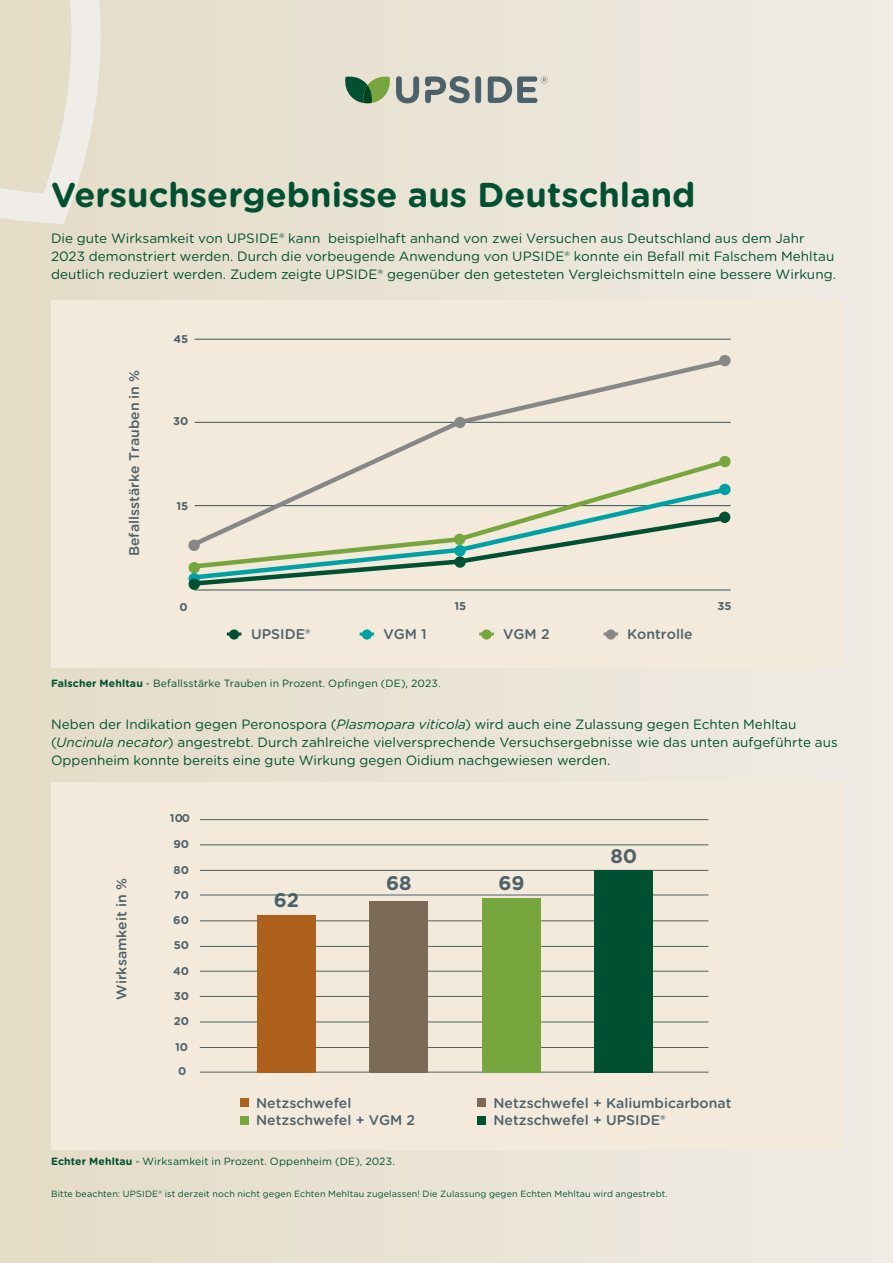
<style>
.page{position:relative;width:893px;height:1263px;background:#fff}
.page>*{position:absolute;margin:0;border:0;box-sizing:border-box;transform-origin:0 0}
.t1{font:700 34.5px "Gotham Rounded";color:#005031}
.t2{font:700 19.8px "Gotham Rounded";color:#4d616a}
.t3{font:500 14.1px/16.8px "Gotham Rounded";color:#4d616a}
.t4{font:13.5px/18px "Gotham Rounded";color:#005031}
.t5{font:700 11.25px "Gotham Rounded";color:#4d616a}
.t6{font:10.5px "Gotham Rounded";letter-spacing:.01em;color:#005031}
.t7{font:9px "Gotham Rounded";letter-spacing:.015em;color:#005031}
.s1{font-weight:700}
.s2{font-style:italic}
</style>
<div class="page">
<div style="left:0;top:0;width:893px;height:1263px;background:linear-gradient(to right,#e4dcc6,#f0ebe5)"></div>
<svg style="left:0;top:0;width:112px;height:239px;background:#e7e1d1"></svg>
<div style="left:51px;top:300px;width:791px;height:367px;background:#f3eadb"></div>
<hr style="left:195px;top:339px;width:536px;height:1px;background:#4d616a">
<hr style="left:195px;top:589px;width:536px;height:1px;background:#4d616a">
<div style="left:229px;top:629px;width:10px;height:11px;background:#005031;border-radius:50%"></div>
<hr style="left:227px;top:632px;width:14px;height:3px;background:#005031">
<div style="left:362px;top:629px;width:10px;height:11px;background:#00a1a4;border-radius:50%"></div>
<hr style="left:360px;top:632px;width:14px;height:3px;background:#00a1a4">
<svg style="left:481px;top:629px;width:11px;height:11px"></svg>
<hr style="left:479px;top:632px;width:15px;height:3px;background:#77a63f">
<div style="left:606px;top:629px;width:10px;height:11px;background:#878787;border-radius:50%"></div>
<hr style="left:604px;top:632px;width:14px;height:3px;background:#878787">
<svg style="left:194px;top:356px;width:537px;height:163px"></svg>
<svg style="left:194px;top:456px;width:536px;height:65px"></svg>
<svg style="left:194px;top:485px;width:534px;height:28px"></svg>
<svg style="left:188px;top:513px;width:541px;height:75px"></svg>
<div style="left:454px;top:417px;width:12px;height:11px;background:#878787;border-radius:50%"></div>
<div style="left:719px;top:355px;width:12px;height:11px;background:#878787;border-radius:50%"></div>
<div style="left:188px;top:540px;width:12px;height:11px;background:#878787;border-radius:50%"></div>
<div style="left:719px;top:456px;width:12px;height:11px;background:#77a63f;border-radius:50%"></div>
<div style="left:719px;top:484px;width:12px;height:11px;background:#00a1a4;border-radius:50%"></div>
<div style="left:719px;top:512px;width:11px;height:11px;background:#005031;border-radius:50%"></div>
<div style="left:454px;top:534px;width:11px;height:11px;background:#77a63f;border-radius:50%"></div>
<div style="left:454px;top:545px;width:12px;height:11px;background:#00a1a4;border-radius:50%"></div>
<div style="left:454px;top:556px;width:12px;height:12px;background:#005031;border-radius:50%"></div>
<div style="left:188px;top:562px;width:12px;height:11px;background:#77a63f;border-radius:50%"></div>
<div style="left:188px;top:573px;width:12px;height:11px;background:#00a1a4;border-radius:50%"></div>
<div style="left:189px;top:578px;width:11px;height:12px;background:#005031;border-radius:50%"></div>
<div style="left:51px;top:782px;width:791px;height:367px;background:#f3eadb"></div>
<div style="left:240px;top:1099px;width:8px;height:8px;background:#ae611c"></div>
<div style="left:240px;top:1116px;width:8px;height:8px;background:#77a63f"></div>
<div style="left:477px;top:1099px;width:9px;height:8px;background:#7b6a58"></div>
<div style="left:477px;top:1116px;width:9px;height:8px;background:#005031"></div>
<hr style="left:200px;top:819px;width:508px;height:1px;background:#4d616a">
<hr style="left:200px;top:844px;width:508px;height:1px;background:#4d616a">
<hr style="left:200px;top:870px;width:508px;height:1px;background:#4d616a">
<hr style="left:200px;top:895px;width:508px;height:1px;background:#4d616a">
<hr style="left:200px;top:920px;width:508px;height:1px;background:#4d616a">
<hr style="left:200px;top:946px;width:508px;height:1px;background:#4d616a">
<hr style="left:200px;top:971px;width:508px;height:1px;background:#4d616a">
<hr style="left:200px;top:996px;width:508px;height:1px;background:#4d616a">
<hr style="left:200px;top:1021px;width:508px;height:1px;background:#4d616a">
<hr style="left:200px;top:1047px;width:508px;height:1px;background:#4d616a">
<hr style="left:200px;top:1072px;width:508px;height:1px;background:#4d616a">
<div style="left:257px;top:915px;width:59px;height:157px;background:#ae611c"></div>
<div style="left:369px;top:901px;width:59px;height:171px;background:#7b6a58"></div>
<div style="left:482px;top:898px;width:59px;height:174px;background:#77a63f"></div>
<div style="left:594px;top:870px;width:59px;height:202px;background:#005031"></div>
<div style="left:475px;top:76px;width:6px;height:27px;background:#4d616a;border-radius:3px"></div>
<svg style="left:425px;top:76px;width:45px;height:27px"></svg>
<svg style="left:488px;top:76px;width:60px;height:27px;background:#a1a7a4"></svg>
<svg style="left:345px;top:76px;width:74px;height:27px;background:#7e9b7b"></svg>
<h1 class="t1" style="left:51px;top:170px;width:646px">Versuchsergebnisse aus Deutschland</h1>
<p class="t4" style="left:51px;top:229px;width:786px">Die gute Wirksamkeit von UPSIDE® kann beispielhaft anhand von zwei Versuchen aus Deutschland aus dem Jahr<br>2023 demonstriert werden. Durch die vorbeugende Anwendung von UPSIDE® konnte ein Befall mit Falschem Mehltau deutlich reduziert werden. Zudem zeigte UPSIDE® gegenüber den getesteten Vergleichsmitteln eine bessere Wirkung.</p>
<p class="t3" style="left:125px;top:556px;width:188px;rotate:-90deg">Befallsstärke Trauben in %</p>
<p class="t5" style="left:173px;top:331px;width:16px">45</p>
<p class="t5" style="left:173px;top:413px;width:17px">30</p>
<p class="t5" style="left:176px;top:497px;width:13px">15</p>
<p class="t5" style="left:180px;top:598px;width:10px">0</p>
<p class="t5" style="left:454px;top:598px;width:13px">15</p>
<p class="t5" style="left:717px;top:598px;width:16px">35</p>
<p class="t3" style="left:251px;top:625px;width:61px">UPSIDE®</p>
<p class="t3" style="left:383px;top:625px;width:45px">VGM 1</p>
<p class="t3" style="left:503px;top:625px;width:48px">VGM 2</p>
<p class="t3" style="left:627px;top:625px;width:67px">Kontrolle</p>
<p class="t6" style="left:51px;top:676px;width:391px"><span class="s1">Falscher Mehltau</span> - Befallsstärke Trauben in Prozent. Opfingen (DE), 2023.</p>
<p class="t4" style="left:51px;top:715px;width:788px">Neben der Indikation gegen Peronospora (<span class="s2">Plasmopara viticola</span>) wird auch eine Zulassung gegen Echten Mehltau (<span class="s2">Uncinula necator</span>) angestrebt. Durch zahlreiche vielversprechende Versuchsergebnisse wie das unten aufgeführte aus<br>Oppenheim konnte bereits eine gute Wirkung gegen Oidium nachgewiesen werden.</p>
<p class="t3" style="left:112px;top:1000px;width:123px;rotate:-90deg">Wirksamkeit in %</p>
<p class="t5" style="left:170px;top:810px;width:22px">100</p>
<p class="t5" style="left:173px;top:835px;width:17px">90</p>
<p class="t5" style="left:174px;top:861px;width:17px">80</p>
<p class="t5" style="left:174px;top:887px;width:17px">70</p>
<p class="t5" style="left:173px;top:912px;width:17px">60</p>
<p class="t5" style="left:174px;top:937px;width:17px">50</p>
<p class="t5" style="left:173px;top:962px;width:17px">40</p>
<p class="t5" style="left:174px;top:987px;width:17px">30</p>
<p class="t5" style="left:174px;top:1012px;width:17px">20</p>
<p class="t5" style="left:175px;top:1039px;width:14px">10</p>
<p class="t5" style="left:178px;top:1063px;width:10px">0</p>
<h2 class="t2" style="left:274px;top:886px;width:27px">62</h2>
<h2 class="t2" style="left:386px;top:868px;width:27px">68</h2>
<h2 class="t2" style="left:498px;top:868px;width:28px">69</h2>
<h2 class="t2" style="left:610px;top:841px;width:28px">80</h2>
<p class="t3" style="left:256px;top:1094px;width:161px">Netzschwefel<br>Netzschwefel + VGM 2</p>
<p class="t3" style="left:493px;top:1094px;width:240px">Netzschwefel + Kaliumbicarbonat<br>Netzschwefel + UPSIDE®</p>
<p class="t6" style="left:51px;top:1154px;width:345px"><span class="s1">Echter Mehltau</span> - Wirksamkeit in Prozent. Oppenheim (DE), 2023.</p>
<p class="t7" style="left:51px;top:1188px;width:618px">Bitte beachten: UPSIDE® ist derzeit noch nicht gegen Echten Mehltau zugelassen! Die Zulassung gegen Echten Mehltau wird angestrebt.</p>
</div>
